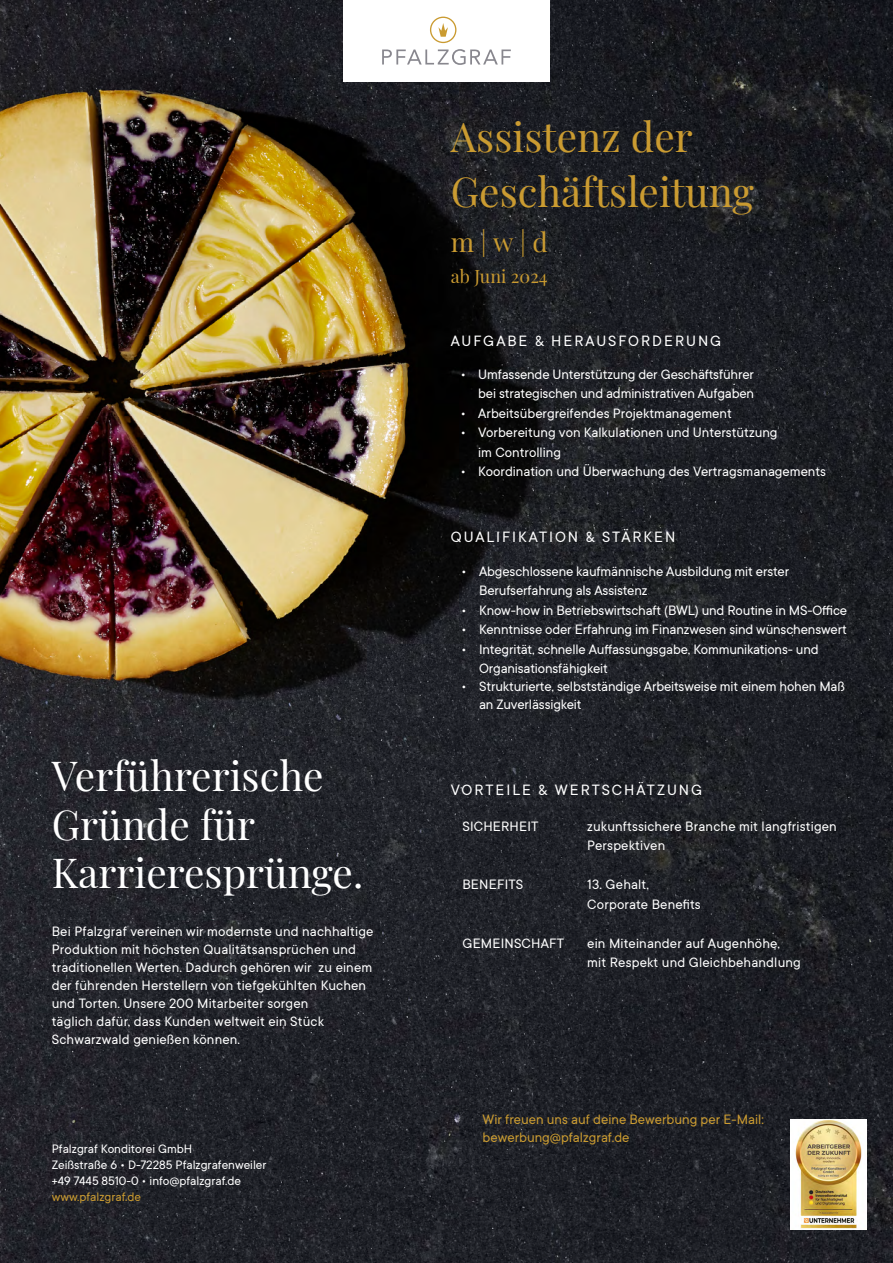
<style>
.page{position:relative;width:893px;height:1263px;background:#fff}
.page>*{position:absolute;margin:0;border:0;box-sizing:border-box;transform-origin:0 0}
.t1{font:40.5px/48.6px "Playfair Display";color:#fff}
.t2{font:40.5px/55.7px "Playfair Display";color:#ca9b31}
.t3{font:26.4px "Playfair Display";color:#ca9b31}
.t4{font:18px "Playfair Display";color:#ca9b31}
.t5{font:16.5px "TT Commons";letter-spacing:.12em;color:#fff}
.t6{font:15px/19.5px "TT Commons";color:#fff}
.t7{font:15px/18px "TT Commons";color:#ca9b31}
.t8{font:13.5px/16.2px "TT Commons";color:#fff}
.t9{font:13.5px "TT Commons";color:#ca9b31}
</style>
<div class="page">
<img style="left:0;top:0;width:893px;height:1263px">
<img style="left:790px;top:1119px;width:77px;height:111px">
<div style="left:343px;top:0;width:207px;height:81px;background:#fff"></div>
<svg style="left:438px;top:23px;width:10px;height:14px"></svg>
<div style="left:430px;top:17px;width:26px;height:26px;border:1px solid #ca9b31;border-radius:50%"></div>
<svg style="left:382px;top:49px;width:129px;height:16px"></svg>
<h1 class="t1" style="left:52px;top:748px;width:313px">Verführerische<br>Gründe für<br>Karrieresprünge.</h1>
<p class="t6" style="left:52px;top:921px;width:323px;line-height:18px">Bei Pfalzgraf vereinen wir modernste und nachhaltige Produktion mit höchsten Qualitätsansprüchen und traditionellen Werten. Dadurch gehören wir zu einem der führenden Herstellern von tiefgekühlten Kuchen und Torten. Unsere 200 Mitarbeiter sorgen<br>täglich dafür, dass Kunden weltweit ein Stück Schwarzwald genießen können.</p>
<p class="t8" style="left:52px;top:1140px;width:216px">Pfalzgraf Konditorei GmbH<br>Zeißstraße 6 • D-72285 Pfalzgrafenweiler +49 7445 8510-0 • info@pfalzgraf.de</p>
<p class="t9" style="left:52px;top:1188px;width:91px">www.pfalzgraf.de</p>
<h1 class="t2" style="left:451px;top:105px;width:305px">Assistenz der<br>Geschäftsleitung</h1>
<h2 class="t3" style="left:451px;top:222px;width:99px">m | w | d</h2>
<p class="t4" style="left:451px;top:262px;width:99px">ab Juni 2024</p>
<p class="t5" style="left:451px;top:331px;width:272px">AUFGABE &amp; HERAUSFORDERUNG</p>
<p class="t6" style="left:460px;top:364px;width:295px;text-align:right">• Umfassende Unterstützung der Geschäftsführer bei strategischen und administrativen Aufgaben</p>
<p class="t6" style="left:460px;top:403px;width:273px">• Arbeitsübergreifendes Projektmanagement</p>
<p class="t6" style="left:478px;top:422px;width:301px;text-indent:-18px">• Vorbereitung von Kalkulationen und Unterstützung im Controlling</p>
<p class="t6" style="left:460px;top:461px;width:367px">• Koordination und Überwachung des Vertragsmanagements</p>
<p class="t5" style="left:451px;top:526px;width:226px">QUALIFIKATION &amp; STÄRKEN</p>
<p class="t6" style="left:479px;top:561px;width:312px;text-indent:-18px">• Abgeschlossene kaufmännische Ausbildung mit erster<br>Berufserfahrung als Assistenz</p>
<p class="t6" style="left:461px;top:600px;width:387px">• Know-how in Betriebswirtschaft (BWL) und Routine in MS-Office</p>
<p class="t6" style="left:461px;top:619px;width:387px">• Kenntnisse oder Erfahrung im Finanzwesen sind wünschenswert</p>
<p class="t6" style="left:479px;top:639px;width:341px;text-indent:-18px">• Integrität, schnelle Auffassungsgabe, Kommunikations- und<br>Organisationsfähigkeit</p>
<p class="t6" style="left:479px;top:677px;width:367px;line-height:18px;text-indent:-18px">• Strukturierte, selbstständige Arbeitsweise mit einem hohen Maß an Zuverlässigkeit</p>
<p class="t5" style="left:451px;top:779px;width:253px">VORTEILE &amp; WERTSCHÄTZUNG</p>
<p class="t6" style="left:462px;top:816px;width:78px">SICHERHEIT</p>
<p class="t6" style="left:587px;top:816px;width:251px">zukunftssichere Branche mit langfristigen<br>Perspektiven</p>
<p class="t6" style="left:462px;top:874px;width:62px">BENEFITS</p>
<p class="t6" style="left:587px;top:874px;width:115px">13. Gehalt,<br>Corporate Benefits</p>
<p class="t6" style="left:462px;top:933px;width:103px">GEMEINSCHAFT</p>
<p class="t6" style="left:587px;top:933px;width:215px">ein Miteinander auf Augenhöhe, mit Respekt und Gleichbehandlung</p>
<p class="t7" style="left:483px;top:1110px;width:283px">Wir freuen uns auf deine Bewerbung per E-Mail: bewerbung@pfalzgraf.de</p>
</div>
